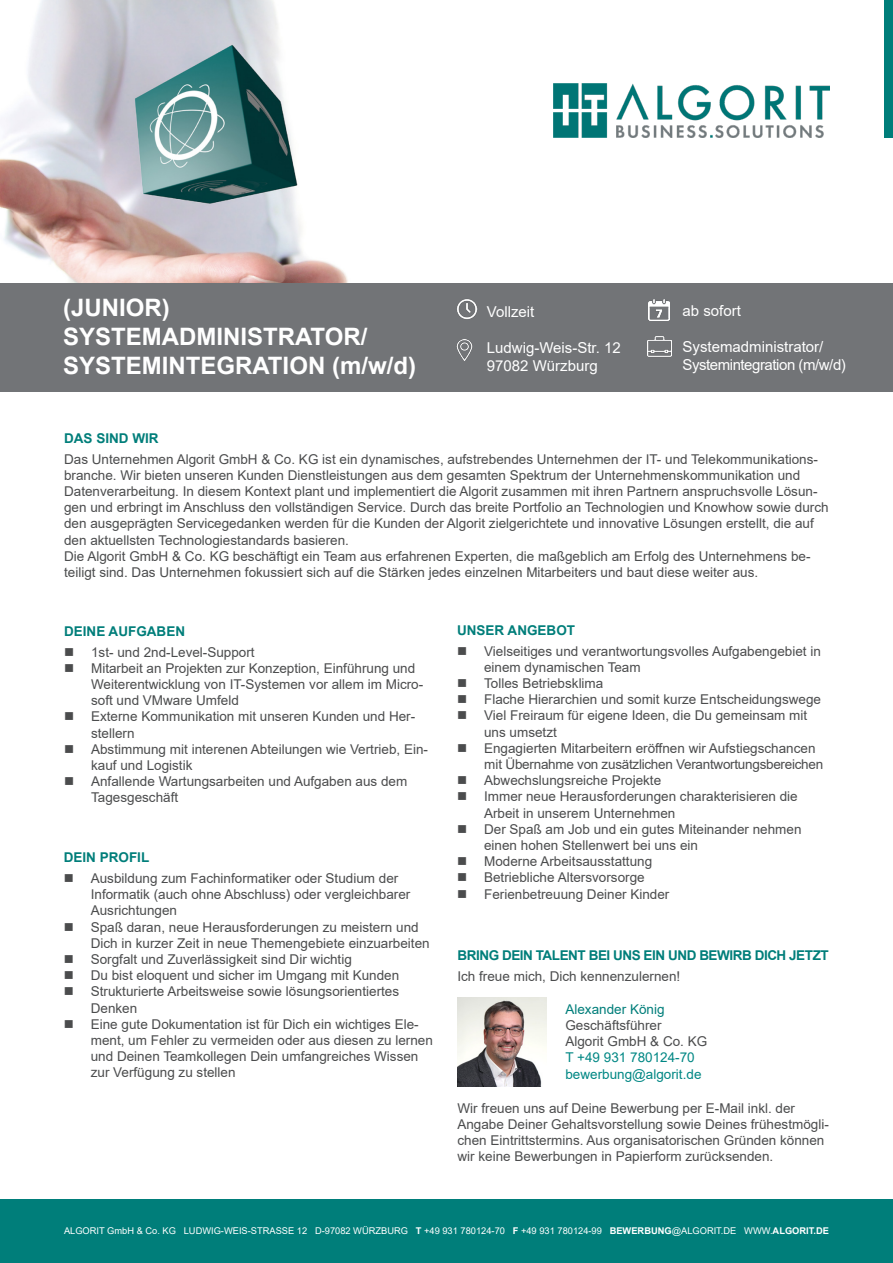
<style>
.page{position:relative;width:893px;height:1263px;background:#fff}
.page>*{position:absolute;margin:0;border:0;box-sizing:border-box;transform-origin:0 0}
.t1{font:700 24px/28.8px "Arial";color:#fff}
.t2{font:15px/18px "Arial";color:#fff}
.t3{font:15px "Arial";letter-spacing:-.03em;color:#fff}
.t4{font:13.5px/16.2px "Arial";color:#4b4c4d}
.t5{font:700 13.5px "Arial";color:#007e7a}
.t6{font:700 13.5px "Arial";letter-spacing:-.035em;color:#007e7a}
.t7{font:13.5px "Arial";color:#008784}
.t8{font:13.5px "Arial";color:#007e7a}
.t9{font:9.3px "Arial";color:#fff}
.s1{color:#008784}
.s2{font-weight:700}
</style>
<div class="page">
<div style="left:884px;top:0;width:9px;height:137px;background:#007e7a"></div>
<img style="left:554px;top:84px;width:275px;height:53px">
<div style="left:0;top:1199px;width:893px;height:64px;background:#007e7a"></div>
<img style="left:0;top:0;width:348px;height:283px">
<div style="left:0;top:283px;width:893px;height:108px;background:#727477"></div>
<img style="left:648px;top:299px;width:22px;height:21px">
<img style="left:648px;top:337px;width:23px;height:20px">
<img style="left:457px;top:299px;width:21px;height:20px">
<img style="left:456px;top:340px;width:17px;height:21px">
<img style="left:457px;top:997px;width:90px;height:89px">
<p class="t1" style="left:63px;top:294px;width:108px">(JUNIOR)</p>
<p class="t1" style="left:63px;top:323px;width:354px">SYSTEMADMINISTRATOR/<br>SYSTEMINTEGRATION (m/w/d)</p>
<p class="t2" style="left:487px;top:303px;width:49px">Vollzeit</p>
<p class="t2" style="left:487px;top:339px;width:135px">Ludwig-Weis-Str. 12<br>97082 Würzburg</p>
<p class="t2" style="left:682px;top:302px;width:60px">ab sofort</p>
<p class="t2" style="left:682px;top:338px;width:142px">Systemadministrator/</p>
<p class="t3" style="left:682px;top:355px;width:165px">Systemintegration (m/w/d)</p>
<p class="t5" style="left:64px;top:428px;width:96px">DAS SIND WIR</p>
<p class="t4" style="left:64px;top:451px;width:766px">Das Unternehmen Algorit GmbH &amp; Co. KG ist ein dynamisches, aufstrebendes Unternehmen der IT- und Telekommunikations&shy;branche. Wir bieten unseren Kunden Dienstleistungen aus dem gesamten Spektrum der Unternehmenskommunikation und Datenverarbeitung. In diesem Kontext plant und implementiert die Algorit zusammen mit ihren Partnern anspruchsvolle Lösun&shy;gen und erbringt im Anschluss den vollständigen Service. Durch das breite Portfolio an Technologien und Knowhow sowie durch den ausgeprägten Servicegedanken werden für die Kunden der Algorit zielgerichtete und innovative Lösungen erstellt, die auf den aktuellsten Technologiestandards basieren.</p>
<p class="t4" style="left:64px;top:548px;width:748px">Die Algorit GmbH &amp; Co. KG beschäftigt ein Team aus erfahrenen Experten, die maßgeblich am Erfolg des Unternehmens be&shy;teiligt sind. Das Unternehmen fokussiert sich auf die Stärken jedes einzelnen Mitarbeiters und baut diese weiter aus.</p>
<p class="t5" style="left:64px;top:621px;width:123px">DEINE AUFGABEN</p>
<p class="t4" style="left:91px;top:644px;width:165px">1st- und 2nd-Level-Support</p>
<p class="t4" style="left:91px;top:660px;width:334px">Mitarbeit an Projekten zur Konzeption, Einführung und<br>Weiterentwicklung von IT-Systemen vor allem im Micro&shy;soft und VMware Umfeld</p>
<p class="t4" style="left:91px;top:708px;width:326px">Externe Kommunikation mit unseren Kunden und Her&shy;stellern</p>
<p class="t4" style="left:91px;top:741px;width:338px">Abstimmung mit interenen Abteilungen wie Vertrieb, Ein&shy;kauf und Logistik</p>
<p class="t4" style="left:91px;top:773px;width:318px">Anfallende Wartungsarbeiten und Aufgaben aus dem<br>Tagesgeschäft</p>
<p class="t5" style="left:64px;top:848px;width:87px">DEIN PROFIL</p>
<p class="t4" style="left:91px;top:870px;width:321px">Ausbildung zum Fachinformatiker oder Studium der<br>Informatik (auch ohne Abschluss) oder vergleichbarer<br>Ausrichtungen</p>
<p class="t4" style="left:91px;top:919px;width:340px">Spaß daran, neue Herausforderungen zu meistern und<br>Dich in kurzer Zeit in neue Themengebiete einzuarbeiten</p>
<p class="t4" style="left:91px;top:951px;width:263px">Sorgfalt und Zuverlässigkeit sind Dir wichtig</p>
<p class="t4" style="left:91px;top:967px;width:310px">Du bist eloquent und sicher im Umgang mit Kunden</p>
<p class="t4" style="left:91px;top:983px;width:310px">Strukturierte Arbeitsweise sowie lösungsorientiertes<br>Denken</p>
<p class="t4" style="left:91px;top:1016px;width:344px">Eine gute Dokumentation ist für Dich ein wichtiges Ele&shy;ment, um Fehler zu vermeiden oder aus diesen zu lernen und Deinen Teamkollegen Dein umfangreiches Wissen zur Verfügung zu stellen</p>
<p class="t5" style="left:457px;top:620px;width:120px">UNSER ANGEBOT</p>
<p class="t4" style="left:484px;top:643px;width:338px">Vielseitiges und verantwortungsvolles Aufgabengebiet in einem dynamischen Team</p>
<p class="t4" style="left:484px;top:675px;width:121px">Tolles Betriebsklima</p>
<p class="t4" style="left:484px;top:691px;width:338px">Flache Hierarchien und somit kurze Entscheidungswege</p>
<p class="t4" style="left:484px;top:707px;width:325px">Viel Freiraum für eigene Ideen, die Du gemeinsam mit uns umsetzt</p>
<p class="t4" style="left:484px;top:740px;width:341px">Engagierten Mitarbeitern eröffnen wir Aufstiegschancen mit Übernahme von zusätzlichen Verantwortungsbereichen</p>
<p class="t4" style="left:484px;top:772px;width:179px">Abwechslungsreiche Projekte</p>
<p class="t4" style="left:484px;top:788px;width:315px">Immer neue Herausforderungen charakterisieren die<br>Arbeit in unserem Unternehmen</p>
<p class="t4" style="left:484px;top:821px;width:319px">Der Spaß am Job und ein gutes Miteinander nehmen einen hohen Stellenwert bei uns ein</p>
<p class="t4" style="left:484px;top:853px;width:170px">Moderne Arbeitsausstattung</p>
<p class="t4" style="left:484px;top:869px;width:162px">Betriebliche Altersvorsorge</p>
<p class="t4" style="left:484px;top:886px;width:187px">Ferienbetreuung Deiner Kinder</p>
<p class="t6" style="left:457px;top:946px;width:373px">BRING DEIN TALENT BEI UNS EIN UND BEWIRB DICH JETZT</p>
<p class="t4" style="left:457px;top:968px;width:224px">Ich freue mich, Dich kennenzulernen!</p>
<p class="t8" style="left:565px;top:1000px;width:101px">Alexander König</p>
<p class="t4" style="left:565px;top:1017px;width:98px">Geschäftsführer</p>
<p class="t4" style="left:565px;top:1033px;width:143px">Algorit GmbH &amp; Co. KG<br><span class="s1">T +49 931 780124-70</span></p>
<p class="t7" style="left:565px;top:1064px;width:138px">bewerbung@algorit.de</p>
<p class="t4" style="left:457px;top:1100px;width:373px">Wir freuen uns auf Deine Bewerbung per E-Mail inkl. der Angabe Deiner Gehaltsvorstellung sowie Deines frühestmögli&shy;chen Eintrittstermins. Aus organisatorischen Gründen können wir keine Bewerbungen in Papierform zurücksenden.</p>
<p class="t9" style="left:64px;top:1224px;width:766px">ALGORIT GmbH &amp; Co. KG LUDWIG-WEIS-STRASSE 12 D-97082 WÜRZBURG <span class="s2">T</span> +49 931 780124-70 <span class="s2">F</span> +49 931 780124-99 <span class="s2">BEWERBUNG</span>@ALGORIT.DE WWW.<span class="s2">ALGORIT.DE</span></p>
</div>
